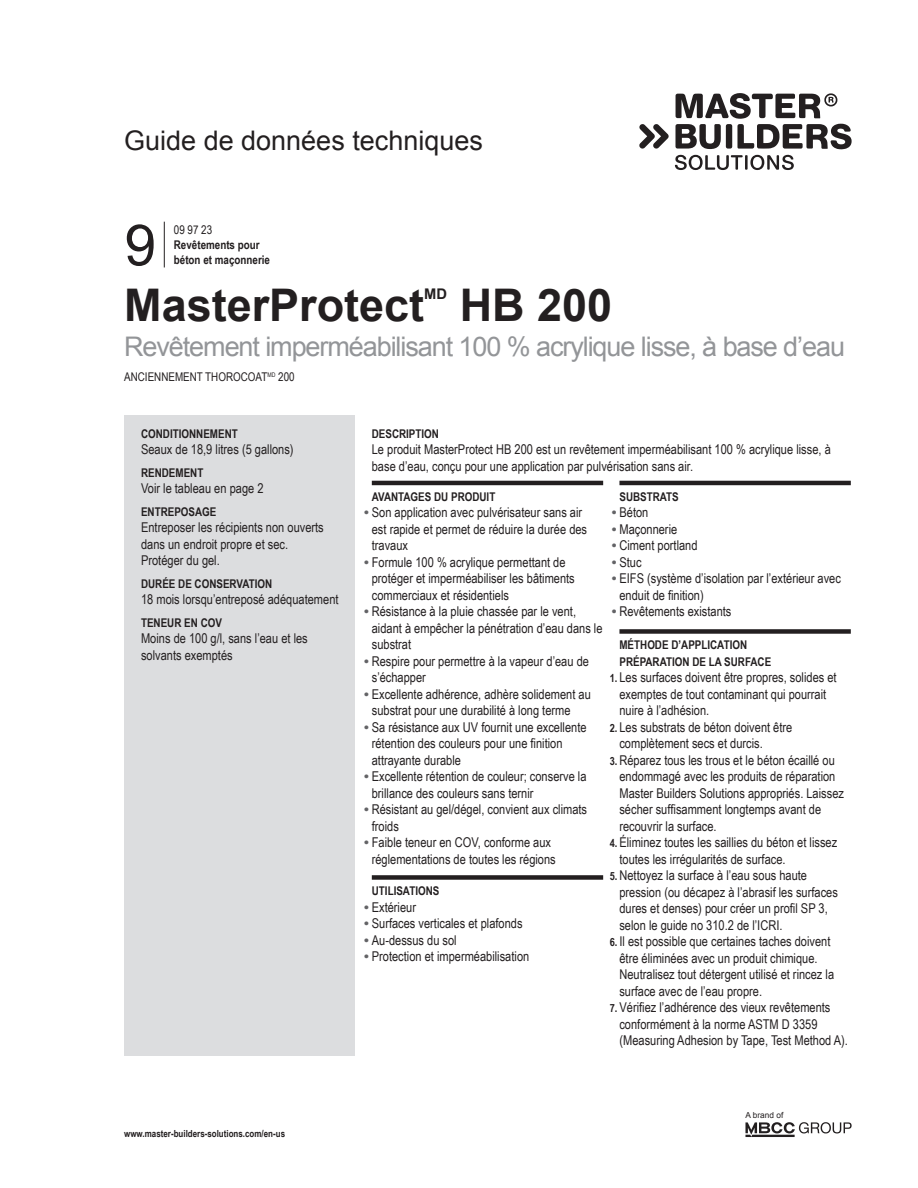
<style>
.page{position:relative;width:918px;height:1188px;background:#fff}
.page>*{position:absolute;margin:0;border:0;box-sizing:border-box;transform-origin:0 0}
.t1{font:57px "Arial";color:#231f20}
.t2{font:700 45px "Arial";color:#231f20}
.t3{font:27px "Arial";letter-spacing:-.04em;color:#939598}
.t4{font:27px "Arial";color:#231f20}
.t5{font:700 14.7px "Arial";color:#231f20}
.t6{font:13.5px/16.5px "Arial Narrow";color:#231f20}
.t7{font:700 12px/16.5px "Arial Narrow";color:#231f20}
.t8{font:12px "Arial Narrow";color:#231f20}
.t9{font:700 9.75px "Arial Narrow";color:#231f20}
.t10{font:8.25px "Arial";color:#231f20}
.s1{font-family:"Arial";font-weight:700;color:#636366}
.s2{font-weight:700;font-size:11.25px}
</style>
<div class="page">
<svg style="left:745px;top:1122px;width:107px;height:15px"></svg>
<svg style="left:675px;top:155px;width:119px;height:15px"></svg>
<svg style="left:639px;top:124px;width:30px;height:25px"></svg>
<svg style="left:676px;top:93px;width:176px;height:56px"></svg>
<hr style="left:164px;top:222px;width:1px;height:45px;background:#231f20">
<div style="left:125px;top:415px;width:230px;height:641px;background:#dcdddf"></div>
<hr style="left:372px;top:481px;width:231px;height:4px;background:#231f20">
<div style="left:372px;top:875px;width:231px;height:5px;background:#231f20"></div>
<hr style="left:619px;top:481px;width:232px;height:4px;background:#231f20">
<div style="left:619px;top:629px;width:232px;height:5px;background:#231f20"></div>
<h3 class="t4" style="left:124px;top:122px;width:360px">Guide de données techniques</h3>
<h1 class="t1" style="left:124px;top:208px;width:33px">9</h1>
<p class="t8" style="left:174px;top:221px;width:40px">09 97 23</p>
<p class="t7" style="left:174px;top:236px;width:87px">Revêtements pour</p>
<p class="t7" style="left:174px;top:251px;width:98px">béton et maçonnerie</p>
<h2 class="t2" style="left:124px;top:276px;width:302px">MasterProtect</h2>
<p class="t5" style="left:424px;top:284px;width:24px">MD</p>
<h2 class="t2" style="left:460px;top:276px;width:154px">HB 200</h2>
<h3 class="t3" style="left:124px;top:329px;width:722px">Revêtement imperméabilisant 100 % acrylique lisse, à base d’eau</h3>
<p class="t8" style="left:124px;top:368px;width:172px">ANCIENNEMENT THOROCOAT<sup>MD</sup> 200</p>
<p class="t7" style="left:141px;top:425px;width:98px">CONDITIONNEMENT</p>
<p class="t6" style="left:141px;top:441px;width:154px">Seaux de 18,9 litres (5 gallons)</p>
<p class="t7" style="left:141px;top:464px;width:64px">RENDEMENT</p>
<p class="t6" style="left:141px;top:480px;width:124px">Voir le tableau en page 2</p>
<p class="t7" style="left:141px;top:503px;width:77px">ENTREPOSAGE</p>
<p class="t6" style="left:141px;top:519px;width:184px">Entreposer les récipients non ouverts dans un endroit propre et sec.<br>Protéger du gel.</p>
<p class="t7" style="left:141px;top:575px;width:133px">DURÉE DE CONSERVATION</p>
<p class="t6" style="left:141px;top:591px;width:199px">18 mois lorsqu’entreposé adéquatement</p>
<p class="t7" style="left:141px;top:614px;width:82px">TENEUR EN COV</p>
<p class="t6" style="left:141px;top:630px;width:168px">Moins de 100 g/l, sans l’eau et les solvants exemptés</p>
<p class="t9" style="left:124px;top:1128px;width:162px">www.master-builders-solutions.com/en-us</p>
<p class="t7" style="left:372px;top:425px;width:69px">DESCRIPTION</p>
<p class="t6" style="left:372px;top:441px;width:461px">Le produit MasterProtect HB 200 est un revêtement imperméabilisant 100 % acrylique lisse, à base d’eau, conçu pour une application par pulvérisation sans air.</p>
<p class="t7" style="left:372px;top:488px;width:125px">AVANTAGES DU PRODUIT</p>
<p class="t6" style="left:372px;top:504px;width:217px;text-indent:-8px"><span class="s1">•</span> Son application avec pulvérisateur sans air est rapide et permet de réduire la durée des travaux</p>
<p class="t6" style="left:372px;top:553px;width:205px;text-indent:-8px"><span class="s1">•</span> Formule 100 % acrylique permettant de protéger et imperméabiliser les bâtiments commerciaux et résidentiels</p>
<p class="t6" style="left:372px;top:603px;width:232px;text-indent:-8px"><span class="s1">•</span> Résistance à la pluie chassée par le vent, aidant à empêcher la pénétration d’eau dans le substrat</p>
<p class="t6" style="left:372px;top:652px;width:219px;text-indent:-8px"><span class="s1">•</span> Respire pour permettre à la vapeur d’eau de s’échapper</p>
<p class="t6" style="left:372px;top:685px;width:221px;text-indent:-8px"><span class="s1">•</span> Excellente adhérence, adhère solidement au substrat pour une durabilité à long terme</p>
<p class="t6" style="left:372px;top:718px;width:216px;text-indent:-8px"><span class="s1">•</span> Sa résistance aux UV fournit une excellente rétention des couleurs pour une finition attrayante durable</p>
<p class="t6" style="left:372px;top:768px;width:216px;text-indent:-8px"><span class="s1">•</span> Excellente rétention de couleur; conserve la brillance des couleurs sans ternir</p>
<p class="t6" style="left:372px;top:801px;width:217px;text-indent:-8px"><span class="s1">•</span> Résistant au gel/dégel, convient aux climats froids</p>
<p class="t6" style="left:364px;top:834px;width:193px;text-align:center"><span class="s1">•</span> Faible teneur en COV, conforme aux réglementations de toutes les régions</p>
<p class="t7" style="left:372px;top:883px;width:69px">UTILISATIONS</p>
<p class="t6" style="left:364px;top:898px;width:54px"><span class="s1">•</span> Extérieur</p>
<p class="t6" style="left:364px;top:915px;width:160px"><span class="s1">•</span> Surfaces verticales et plafonds</p>
<p class="t6" style="left:364px;top:931px;width:94px"><span class="s1">•</span> Au-dessus du sol</p>
<p class="t6" style="left:364px;top:948px;width:167px"><span class="s1">•</span> Protection et imperméabilisation</p>
<p class="t7" style="left:619px;top:488px;width:61px">SUBSTRATS</p>
<p class="t6" style="left:612px;top:504px;width:38px"><span class="s1">•</span> Béton</p>
<p class="t6" style="left:612px;top:520px;width:67px"><span class="s1">•</span> Maçonnerie</p>
<p class="t6" style="left:612px;top:537px;width:87px"><span class="s1">•</span> Ciment portland</p>
<p class="t6" style="left:612px;top:553px;width:31px"><span class="s1">•</span> Stuc</p>
<p class="t6" style="left:619px;top:570px;width:223px;text-indent:-8px"><span class="s1">•</span> EIFS (système d’isolation par l’extérieur avec enduit de finition)</p>
<p class="t6" style="left:612px;top:603px;width:121px"><span class="s1">•</span> Revêtements existants</p>
<p class="t7" style="left:619px;top:637px;width:153px">MÉTHODE D’APPLICATION<br>PRÉPARATION DE LA SURFACE</p>
<p class="t6" style="left:619px;top:669px;width:219px;text-indent:-10px"><span class="s2">1.</span> Les surfaces doivent être propres, solides et exemptes de tout contaminant qui pourrait nuire à l’adhésion.</p>
<p class="t6" style="left:619px;top:718px;width:174px;text-indent:-10px"><span class="s2">2.</span> Les substrats de béton doivent être complètement secs et durcis.</p>
<p class="t6" style="left:619px;top:751px;width:226px;text-indent:-10px"><span class="s2">3.</span> Réparez tous les trous et le béton écaillé ou endommagé avec les produits de réparation Master Builders Solutions appropriés. Laissez sécher suffisamment longtemps avant de recouvrir la surface.</p>
<p class="t6" style="left:619px;top:834px;width:219px;text-indent:-10px"><span class="s2">4.</span> Éliminez toutes les saillies du béton et lissez toutes les irrégularités de surface.</p>
<p class="t6" style="left:619px;top:867px;width:220px;text-indent:-10px"><span class="s2">5.</span> Nettoyez la surface à l’eau sous haute pression (ou décapez à l’abrasif les surfaces dures et denses) pour créer un profil SP 3, selon le guide no 310.2 de l’ICRI.</p>
<p class="t6" style="left:619px;top:933px;width:216px;text-indent:-10px"><span class="s2">6.</span> Il est possible que certaines taches doivent être éliminées avec un produit chimique.<br>Neutralisez tout détergent utilisé et rincez la surface avec de l’eau propre.</p>
<p class="t6" style="left:619px;top:999px;width:230px;text-indent:-10px"><span class="s2">7.</span> Vérifiez l’adhérence des vieux revêtements conformément à la norme ASTM D 3359 (Measuring Adhesion by Tape, Test Method A).</p>
<p class="t10" style="left:745px;top:1110px;width:39px">A brand of</p>
</div>
